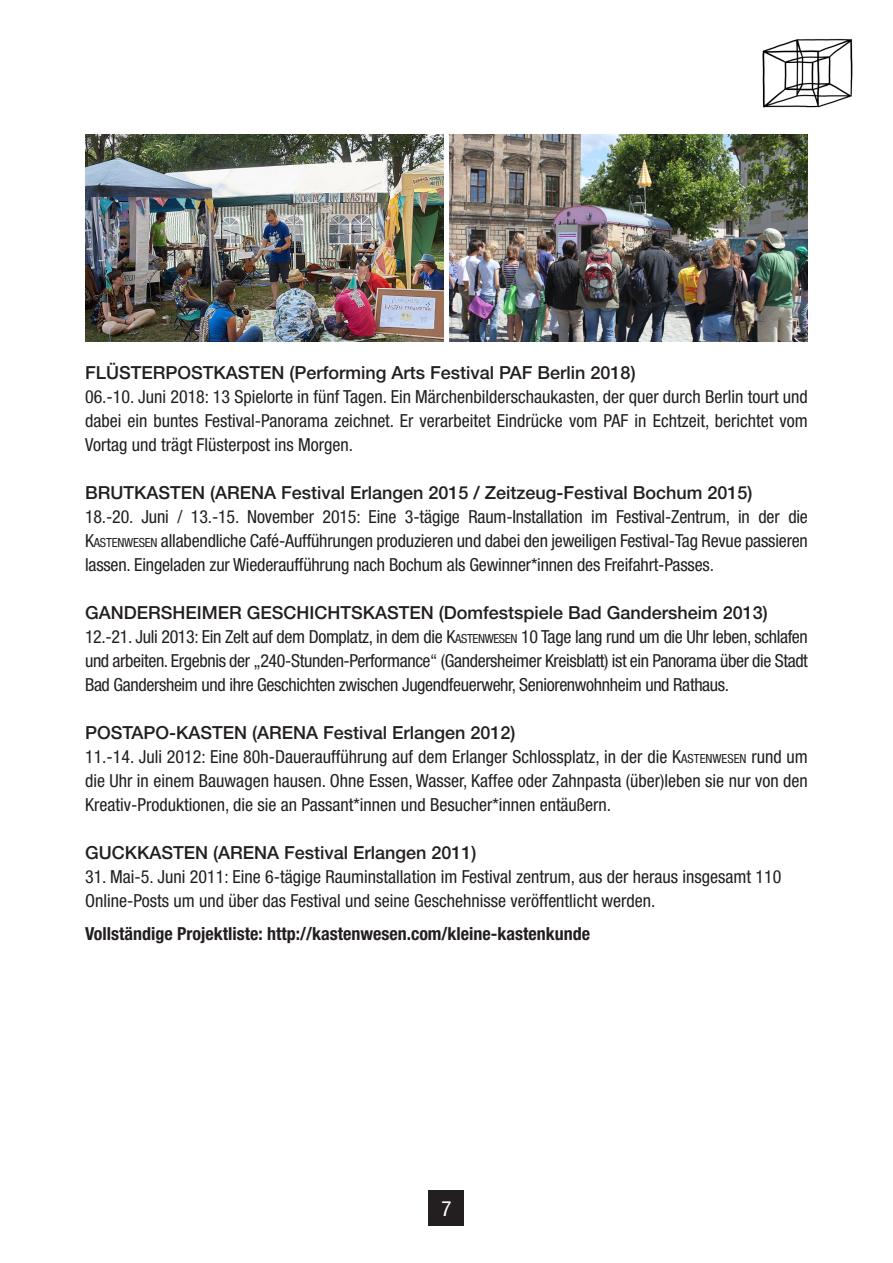
<style>
.page{position:relative;width:893px;height:1263px;background:#fff}
.page>*{position:absolute;margin:0;border:0;box-sizing:border-box;transform-origin:0 0}
.t1{font:condensed 21px "Helvetica Neue LT Std";color:#fff}
.copy{font:condensed 18px/24px "Helvetica Neue LT Std";color:#231f20;text-align:justify}
.copy-2{font:500 18px "Helvetica Neue LT Std";color:#231f20}
.copy-3{font:700 condensed 18px "Helvetica Neue LT Std";color:#231f20}
.s1{font-style:inherit}
.s2{font-size:12.6px}
</style>
<div class="page">
<div style="left:429px;top:1190px;width:35px;height:35px;background:#231f20"></div>
<img style="left:762px;top:38px;width:91px;height:70px">
<img style="left:85px;top:134px;width:358px;height:208px">
<img style="left:450px;top:134px;width:358px;height:208px">
<p class="copy-2" style="left:85px;top:361px;width:552px">FLÜSTERPOSTKASTEN (Performing Arts Festival PAF Berlin 2018)</p>
<p class="copy" style="left:85px;top:384px;width:724px">06.-10. Juni 2018: 13 Spielorte in fünf Tagen. Ein Märchenbilderschaukasten, der quer durch Berlin tourt und dabei ein buntes Festival-Panorama zeichnet. Er verarbeitet Eindrücke vom PAF in Echtzeit, berichtet vom Vortag und trägt Flüsterpost ins Morgen.</p>
<p class="copy-2" style="left:85px;top:481px;width:669px">BRUTKASTEN (ARENA Festival Erlangen 2015 / Zeitzeug-Festival Bochum 2015)</p>
<p class="copy" style="left:85px;top:504px;width:724px">18.-20. Juni / 13.-15. November 2015: Eine 3-tägige Raum-Installation im Festival-Zentrum, in der die <span class="s1">K</span><span class="s2">ASTENWESEN</span> allabendliche Café-Aufführungen produzieren und dabei den jeweiligen Festival-Tag Revue passieren lassen. Eingeladen zur Wiederaufführung nach Bochum als Gewinner*innen des Freifahrt-Passes.</p>
<p class="copy-2" style="left:85px;top:601px;width:684px">GANDERSHEIMER GESCHICHTSKASTEN (Domfestspiele Bad Gandersheim 2013)</p>
<p class="copy" style="left:85px;top:624px;width:724px">12.-21. Juli 2013: Ein Zelt auf dem Domplatz, in dem die <span class="s1">K</span><span class="s2">ASTENWESEN</span> 10 Tage lang rund um die Uhr leben, schlafen und arbeiten. Ergebnis der „240-Stunden-Performance“ (Gandersheimer Kreisblatt) ist ein Panorama über die Stadt Bad Gandersheim und ihre Geschichten zwischen Jugendfeuerwehr, Seniorenwohnheim und Rathaus.</p>
<p class="copy-2" style="left:85px;top:721px;width:432px">POSTAPO-KASTEN (ARENA Festival Erlangen 2012)</p>
<p class="copy" style="left:85px;top:744px;width:724px">11.-14. Juli 2012: Eine 80h-Daueraufführung auf dem Erlanger Schlossplatz, in der die <span class="s1">K</span><span class="s2">ASTENWESEN</span> rund um die Uhr in einem Bauwagen hausen. Ohne Essen, Wasser, Kaffee oder Zahnpasta (über)leben sie nur von den Kreativ-Produktionen, die sie an Passant*innen und Besucher*innen entäußern.</p>
<p class="copy-2" style="left:85px;top:841px;width:393px">GUCKKASTEN (ARENA Festival Erlangen 2011)</p>
<p class="copy" style="left:85px;top:864px;width:698px">31. Mai-5. Juni 2011: Eine 6-tägige Rauminstallation im Festival zentrum, aus der heraus insgesamt 110</p>
<p class="copy" style="left:85px;top:888px;width:572px">Online-Posts um und über das Festival und seine Geschehnisse veröffentlicht werden.</p>
<p class="copy-3" style="left:85px;top:922px;width:507px">Vollständige Projektliste: http://kastenwesen.com/kleine-kastenkunde</p>
<p class="t1" style="left:441px;top:1196px;width:12px">7</p>
</div>
